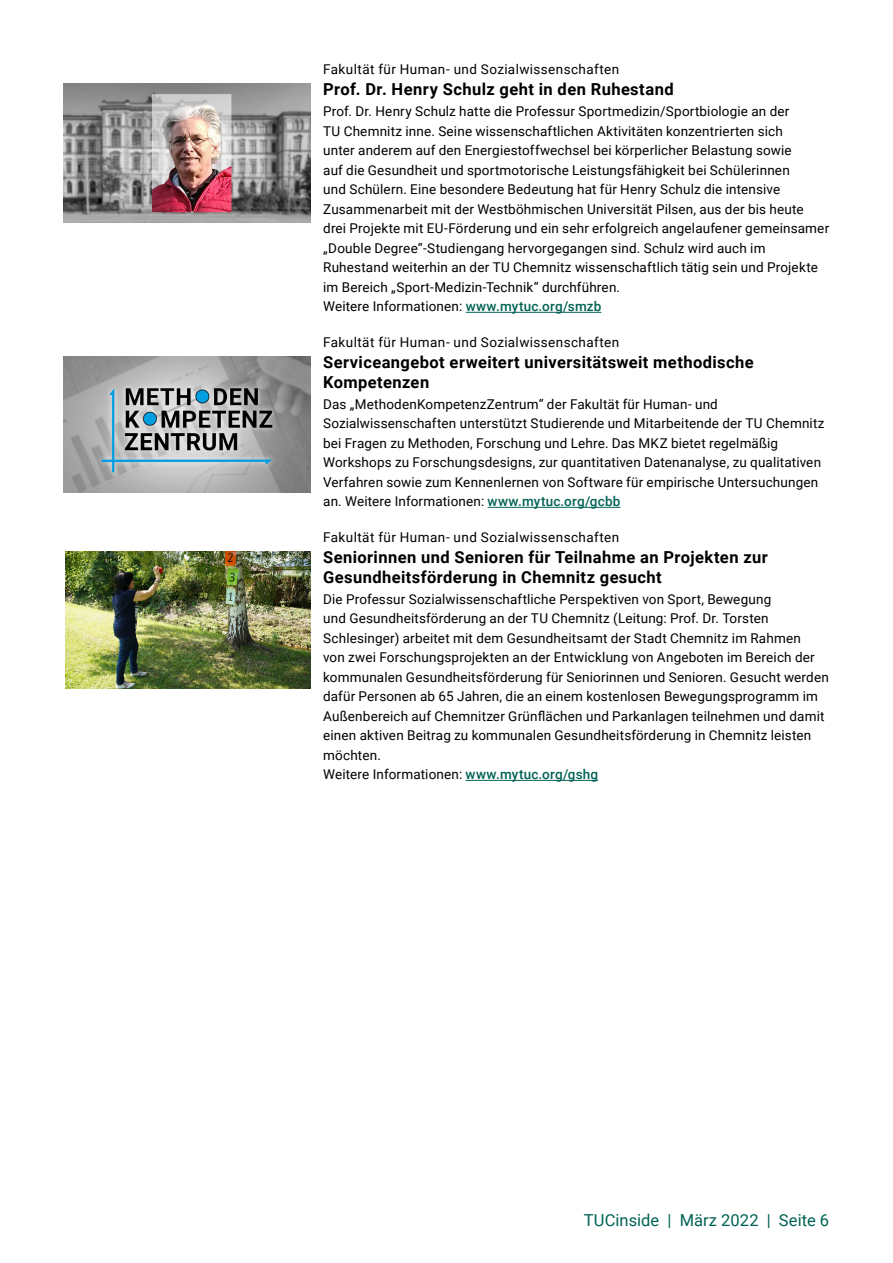
<style>
.page{position:relative;width:893px;height:1263px;background:#fff}
.page>*{position:absolute;margin:0;border:0;box-sizing:border-box;transform-origin:0 0}
.H3__Haupt-__Überschr{font:700 16.5px/19.5px "Roboto";letter-spacing:.025em;color:#000}
.t1{font:16.5px "Roboto";letter-spacing:.005em;color:#006254}
.Fließtext_deutsch{font:13.5px/19.5px "Roboto";letter-spacing:.01em;color:#000}
.H2_Rubrik__Fakultät{font:13.5px "Roboto";letter-spacing:.03em;color:#000}
.s1{font-weight:500;color:#006254}
</style>
<div class="page">
<hr style="left:466px;top:312px;width:135px;height:1px;background:#006254">
<hr style="left:466px;top:780px;width:132px;height:1px;background:#006254">
<img style="left:64px;top:356px;width:246px;height:137px">
<hr style="left:488px;top:507px;width:132px;height:1px;background:#006254">
<img style="left:66px;top:551px;width:244px;height:137px">
<img style="left:64px;top:83px;width:246px;height:139px">
<h2 class="H2_Rubrik__Fakultät" style="left:323px;top:60px;width:298px">Fakultät für Human- und Sozialwissenschaften</h2>
<h3 class="H3__Haupt-__Überschr" style="left:323px;top:79px;width:352px">Prof. Dr. Henry Schulz geht in den Ruhestand</h3>
<p class="Fließtext_deutsch" style="left:323px;top:101px;width:508px">Prof. Dr. Henry Schulz hatte die Professur Sportmedizin/Sportbiologie an der<br>TU Chemnitz inne. Seine wissenschaftlichen Aktivitäten konzentrierten sich<br>unter anderem auf den Energiestoffwechsel bei körperlicher Belastung sowie<br>auf die Gesundheit und sportmotorische Leistungsfähigkeit bei Schülerinnen<br>und Schülern. Eine besondere Bedeutung hat für Henry Schulz die intensive Zusammenarbeit mit der Westböhmischen Universität Pilsen, aus der bis heute drei Projekte mit EU-Förderung und ein sehr erfolgreich angelaufener gemeinsamer „Double Degree“-Studiengang hervorgegangen sind. Schulz wird auch im Ruhestand weiterhin an der TU Chemnitz wissenschaftlich tätig sein und Projekte im Bereich „Sport-Medizin-Technik“ durchführen.</p>
<p class="Fließtext_deutsch" style="left:323px;top:296px;width:280px">Weitere Informationen: <span class="s1">www.mytuc.org/smzb</span></p>
<h2 class="H2_Rubrik__Fakultät" style="left:323px;top:333px;width:298px">Fakultät für Human- und Sozialwissenschaften</h2>
<h3 class="H3__Haupt-__Überschr" style="left:323px;top:352px;width:432px">Serviceangebot erweitert universitätsweit methodische<br>Kompetenzen</h3>
<p class="Fließtext_deutsch" style="left:323px;top:394px;width:503px">Das „MethodenKompetenzZentrum“ der Fakultät für Human- und Sozialwissenschaften unterstützt Studierende und Mitarbeitende der TU Chemnitz bei Fragen zu Methoden, Forschung und Lehre. Das MKZ bietet regelmäßig Workshops zu Forschungsdesigns, zur quantitativen Datenanalyse, zu qualitativen Verfahren sowie zum Kennenlernen von Software für empirische Untersuchungen an. Weitere Informationen: <span class="s1">www.mytuc.org/gcbb</span></p>
<h2 class="H2_Rubrik__Fakultät" style="left:323px;top:528px;width:298px">Fakultät für Human- und Sozialwissenschaften</h2>
<h3 class="H3__Haupt-__Überschr" style="left:323px;top:547px;width:446px">Seniorinnen und Senioren für Teilnahme an Projekten zur<br>Gesundheitsförderung in Chemnitz gesucht</h3>
<p class="Fließtext_deutsch" style="left:323px;top:589px;width:507px">Die Professur Sozialwissenschaftliche Perspektiven von Sport, Bewegung<br>und Gesundheitsförderung an der TU Chemnitz (Leitung: Prof. Dr. Torsten Schlesinger) arbeitet mit dem Gesundheitsamt der Stadt Chemnitz im Rahmen<br>von zwei Forschungsprojekten an der Entwicklung von Angeboten im Bereich der kommunalen Gesundheitsförderung für Seniorinnen und Senioren. Gesucht werden dafür Personen ab 65 Jahren, die an einem kostenlosen Bewegungsprogramm im Außenbereich auf Chemnitzer Grünflächen und Parkanlagen teilnehmen und damit einen aktiven Beitrag zu kommunalen Gesundheitsförderung in Chemnitz leisten möchten.</p>
<p class="Fließtext_deutsch" style="left:323px;top:764px;width:277px">Weitere Informationen: <span class="s1">www.mytuc.org/gshg</span></p>
<p class="t1" style="left:584px;top:1209px;width:247px">TUCinside | März 2022 | Seite 6</p>
</div>
